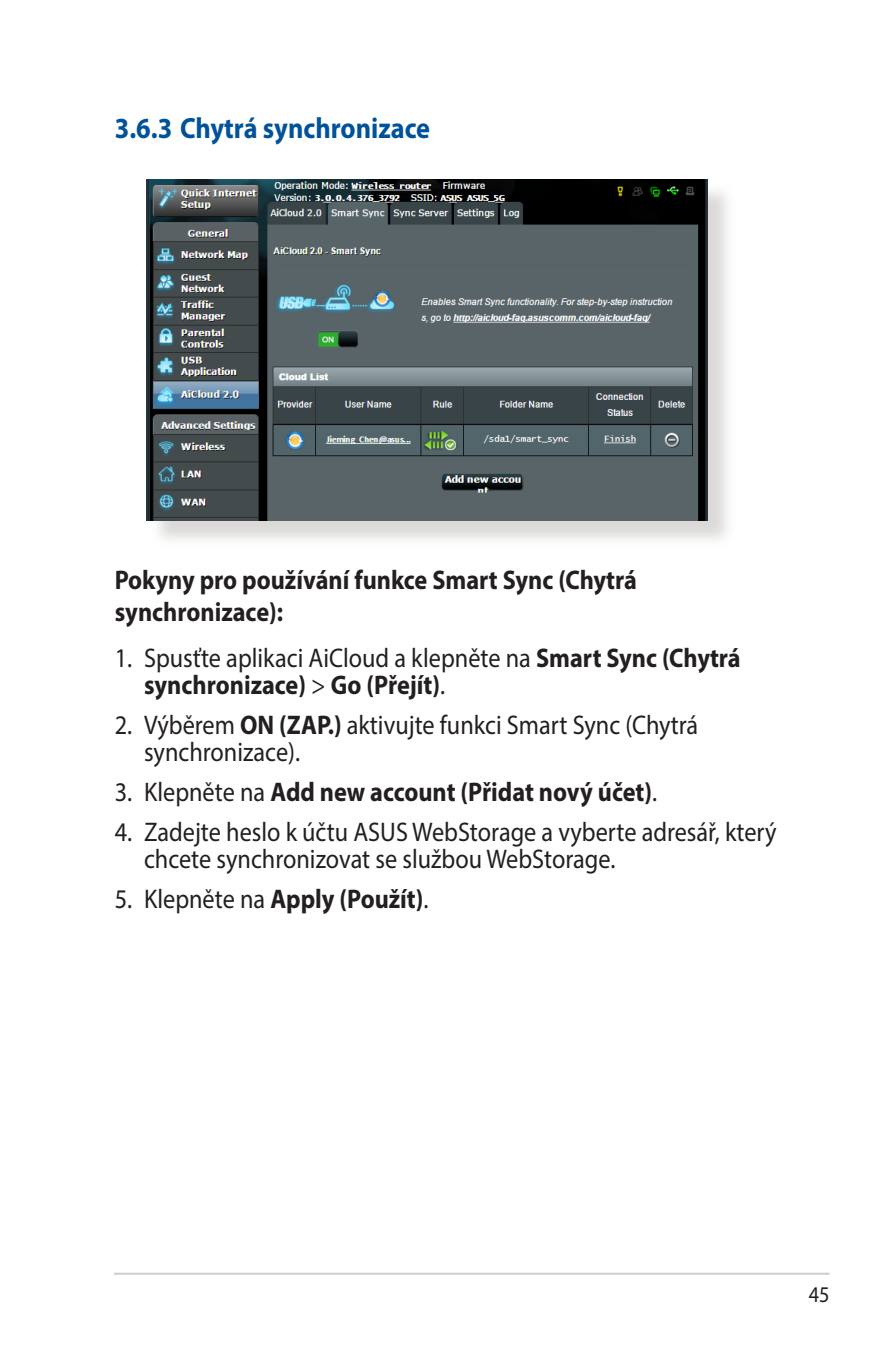
<style>
.page{position:relative;width:893px;height:1346px;background:#fff}
.page>*{position:absolute;margin:0;border:0;box-sizing:border-box;transform-origin:0 0}
.WL_Header_2{font:700 29.25px "Myriad Pro";color:#01529a;scale:.9 1}
.WL_Body_Text_-_List{font:27px/27px "Myriad Pro";color:#231f20;scale:.9 1}
.WL_Body_Text_-_List-2{font:700 27px/27px "Myriad Pro";color:#231f20;scale:.9 1}
.WL_Body_Text{font:700 27px/32.4px "Myriad Pro";color:#231f20;scale:.9 1}
.t1{font:22.5px "Myriad Pro";color:#231f20;scale:.9 1}
.s1{font-weight:400}
.s2{font-weight:700}
</style>
<div class="page">
<hr style="left:114px;top:1272px;width:715px;height:3px;background:#d1d2d4">
<div style="left:150px;top:182px;width:586px;height:366px;background:#cfcecb;opacity:.75"></div>
<img style="left:147px;top:179px;width:561px;height:341px">
<p class="WL_Header_2" style="left:115px;top:109px;width:352px">3.6.3 Chytrá synchronizace</p>
<p class="WL_Body_Text" style="left:115px;top:562px;width:582px">Pokyny pro používání funkce Smart Sync (Chytrá synchronizace):</p>
<p class="WL_Body_Text_-_List-2" style="left:144px;top:644px;width:665px;text-indent:-29px"><span class="s1">1. Spusťte aplikaci AiCloud a klepněte na</span> Smart Sync (Chytrá synchronizace) <span class="s1">&gt;</span> Go (Přejít)<span class="s1">.</span></p>
<p class="WL_Body_Text_-_List" style="left:144px;top:711px;width:617px;text-indent:-29px">2. Výběrem <span class="s2">ON (ZAP.)</span> aktivujte funkci Smart Sync (Chytrá synchronizace).</p>
<p class="WL_Body_Text_-_List-2" style="left:115px;top:777px;width:604px"><span class="s1">3. Klepněte na</span> Add new account (Přidat nový účet)<span class="s1">.</span></p>
<p class="WL_Body_Text_-_List" style="left:144px;top:818px;width:704px;text-indent:-29px">4. Zadejte heslo k účtu ASUS WebStorage a vyberte adresář, který chcete synchronizovat se službou WebStorage.</p>
<p class="WL_Body_Text_-_List" style="left:115px;top:884px;width:350px">5. Klepněte na <span class="s2">Apply (Použít)</span>.</p>
<p class="t1" style="left:809px;top:1281px;width:25px">45</p>
</div>
